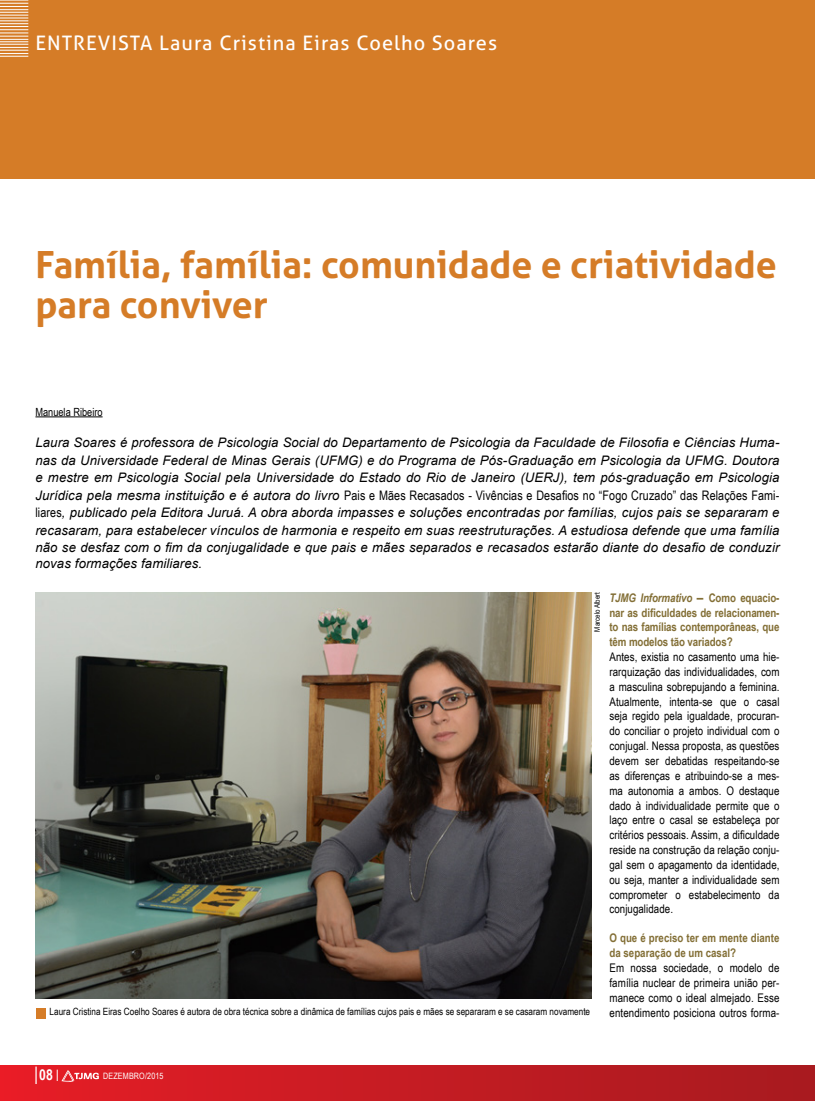
<style>
.page{position:relative;width:815px;height:1101px;background:#fff}
.page>*{position:absolute;margin:0;border:0;box-sizing:border-box;transform-origin:0 0}
.t1{font:700 37.5px/40px "Aller";color:#d57c27}
.t2{font:20px "Aller";letter-spacing:.05em;color:#fff}
.t3{font:700 15px "Arial Narrow";color:#fff}
.t4{font:italic 13.12px/17.5px "Arial";letter-spacing:.01em;color:#000;text-align:justify}
.t5{font:13.12px "Arial Narrow";letter-spacing:.01em;color:#000}
.t6{font:11.88px/14.9px "Arial Narrow";letter-spacing:.005em;color:#000;text-align:justify}
.t7{font:700 11.88px/14.9px "Arial Narrow";letter-spacing:-.01em;color:#836f36;text-align:justify}
.t8{font:11.25px "Arial Narrow";color:#000}
.t9{font:10px "Arial Narrow";color:#000}
.t10{font:8.75px "Arial Narrow";letter-spacing:.02em;color:#fff}
.t11{font:7.5px "Arial Narrow";color:#000}
.s1{font-family:"Arial";font-style:italic}
.s2{font-family:"Arial Narrow";font-style:normal}
.s3{font-style:italic}
.s4{font-family:"Arial"}
</style>
<div class="page">
<div style="left:0;top:0;width:815px;height:178px;background:#d57c27"></div>
<div style="left:36px;top:1007px;width:10px;height:10px;background:#d57c27"></div>
<div style="left:0;top:1064px;width:815px;height:36px;background:linear-gradient(to right,#e61d26,#a61a1f)"></div>
<img style="left:35px;top:592px;width:557px;height:405px">
<hr style="left:35px;top:416px;width:68px;height:1px;background:#000">
<svg style="left:35px;top:1066px;width:2px;height:17px"></svg>
<svg style="left:57px;top:1069px;width:42px;height:12px"></svg>
<svg style="left:0;top:0;width:28px;height:57px"></svg>
<h2 class="t2" style="left:35px;top:31px;width:463px">ENTREVISTA Laura Cristina Eiras Coelho Soares</h2>
<h1 class="t1" style="left:35px;top:244px;width:743px">Família, família: comunidade e criatividade para conviver</h1>
<p class="t8" style="left:35px;top:403px;width:69px">Manuela Ribeiro</p>
<p class="t4" style="left:35px;top:434px;width:746px">Laura Soares é professora de Psicologia Social do Departamento de Psicologia da Faculdade de Filosofia e Ciências Huma&shy;nas da Universidade Federal de Minas Gerais (UFMG) e do Programa de Pós-Graduação em Psicologia da UFMG. Doutora e mestre em Psicologia Social pela Universidade do Estado do Rio de Janeiro (UERJ), tem pós-graduação em Psicologia</p>
<p class="t5" style="left:35px;top:485px;width:745px"><span class="s1">Jurídica pela mesma instituição e é autora do livro</span> Pais e Mães Recasados - Vivências e Desafios no “Fogo Cruzado” das Relações Fami-</p>
<p class="t4" style="left:35px;top:504px;width:746px"><span class="s2">liares</span>, publicado pela Editora Juruá. A obra aborda impasses e soluções encontradas por famílias, cujos pais se separaram e recasaram, para estabelecer vínculos de harmonia e respeito em suas reestruturações. A estudiosa defende que uma família não se desfaz com o fim da conjugalidade e que pais e mães separados e recasados estarão diante do desafio de conduzir</p>
<p class="t4" style="left:35px;top:555px;width:168px">novas formações familiares.</p>
<p class="t11" style="left:592px;top:631px;width:41px;rotate:-90deg">Marcelo Albert</p>
<p class="t9" style="left:50px;top:1004px;width:542px">Laura Cristina Eiras Coelho Soares é autora de obra técnica sobre a dinâmica de famílias cujos pais e mães se separaram e se casaram novamente</p>
<p class="t7" style="left:609px;top:589px;width:172px"><span class="s3">TJMG Informativo</span> <span class="s4">–</span> Como equacio&shy;nar as dificuldades de relacionamen&shy;to nas famílias contemporâneas, que têm modelos tão variados?</p>
<p class="t6" style="left:609px;top:649px;width:172px">Antes, existia no casamento uma hie&shy;rarquização das individualidades, com a masculina sobrepujando a feminina.<br>Atualmente, intenta-se que o casal seja regido pela igualdade, procuran&shy;do conciliar o projeto individual com o conjugal. Nessa proposta, as questões devem ser debatidas respeitando-se as diferenças e atribuindo-se a mes&shy;ma autonomia a ambos. O destaque dado à individualidade permite que o laço entre o casal se estabeleça por critérios pessoais. Assim, a dificuldade reside na construção da relação conju&shy;gal sem o apagamento da identidade, ou seja, manter a individualidade sem comprometer o estabelecimento da conjugalidade.</p>
<p class="t7" style="left:609px;top:930px;width:172px">O que é preciso ter em mente diante da separação de um casal?</p>
<p class="t6" style="left:609px;top:959px;width:172px">Em nossa sociedade, o modelo de família nuclear de primeira união per&shy;manece como o ideal almejado. Esse entendimento posiciona outros forma-</p>
<p class="t3" style="left:39px;top:1063px;width:15px">08</p>
<p class="t10" style="left:103px;top:1069px;width:62px">DEZEMBRO/2015</p>
</div>
